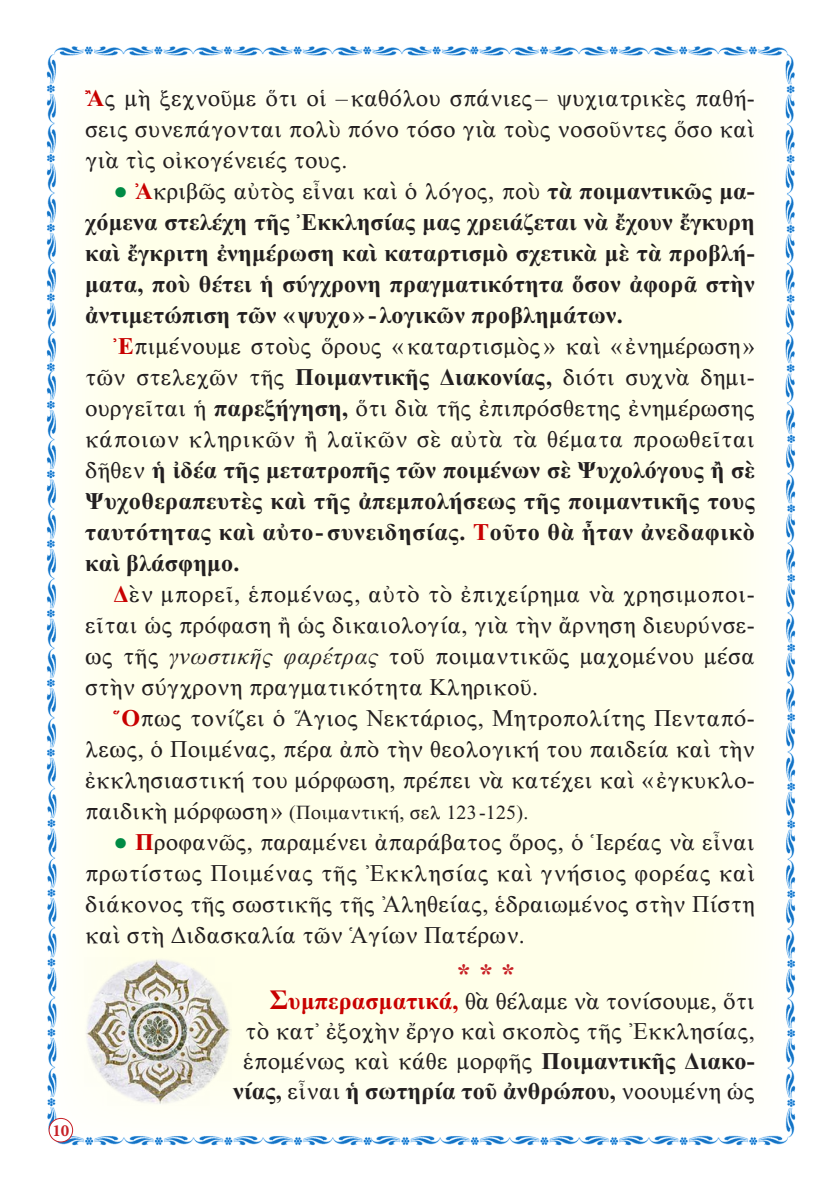
<style>
.page{position:relative;width:840px;height:1191px;background:#fff}
.page>*{position:absolute;margin:0;border:0;box-sizing:border-box;transform-origin:0 0}
.Asteriskoi{font:28px "CTOS New Times Bold Test 1";color:#c72026}
.t1{font:24px/31px "CTOS New Times Roman Test 1";letter-spacing:.01em;color:#231f20;text-align:justify}
.t2{font:24px/31px "CTOS New Times Bold Test 1";letter-spacing:.01em;color:#231f20;text-align:justify}
.t3{font:20px "CTOS New Times Roman Test 1";letter-spacing:.01em;color:#231f20}
.t4{font:700 17px "Minion Pro";color:#c72026}
.s1{font-family:"CTOS New Times Bold Test 1";color:#c80000}
.s2{font-family:"CTOS New Times Roman Test 1";color:#008b44}
.s3{color:#c80000}
.s4{font-family:"CTOS New Times Roman Test 1"}
.s5{font-family:"CTOS New Times Italic Test 1"}
.s6{font-size:24px}
.s7{color:#008b44}
.s8{font-family:"CTOS New Times Bold Test 1";font-size:28px;color:#c80000}
.s9{font-family:"CTOS New Times Bold Test 1"}
</style>
<div class="page">
<img style="left:46px;top:46px;width:750px;height:1100px">
<div style="left:49px;top:1118px;width:24px;height:24px;background:#fff;border-radius:50%"></div>
<div style="left:49px;top:1118px;width:24px;height:24px;border:1px solid #c72026;border-radius:50%"></div>
<img style="left:84px;top:957px;width:147px;height:149px">
<p class="t4" style="left:52px;top:1118px;width:18px">10</p>
<p class="t1" style="left:85px;top:82px;width:670px"><span class="s1">Ἂ</span>ς μὴ ξεχνοῦμε ὅτι οἱ –καθόλου σπάνιες– ψυχιατρικὲς παθή&shy;σεις συνεπάγονται πολὺ πόνο τόσο γιὰ τοὺς νοσοῦντες ὅσο καὶ γιὰ τὶς οἰκογένειές τους.</p>
<p class="t2" style="left:85px;top:175px;width:671px;text-indent:28px"><span class="s2">●</span> <span class="s3">Ἀ</span><span class="s4">κριβῶς αὐτὸς εἶναι καὶ ὁ λόγος, ποὺ</span> τὰ ποιμαντικῶς μα&shy;χόμενα στελέχη τῆς Ἐκκλησίας μας χρειάζεται νὰ ἔχουν ἔγκυρη καὶ ἔγκριτη ἐνημέρωση καὶ καταρτισμὸ σχετικὰ μὲ τὰ προβλή&shy;ματα, ποὺ θέτει ἡ σύγχρονη πραγματικότητα ὅσον ἀφορᾶ στὴν ἀντιμετώπιση τῶν «ψυχο» -λογικῶν προβλημάτων.</p>
<p class="t2" style="left:85px;top:330px;width:670px;text-indent:28px"><span class="s3">Ἐ</span><span class="s4">πιμένουμε στοὺς ὅρους « καταρτισμὸς» καὶ « ἐνημέρωση» τῶν στελεχῶν τῆς</span> Ποιμαντικῆς Διακονίας, <span class="s4">διότι συχνὰ δημι&shy;ουργεῖται ἡ</span> παρεξήγηση, <span class="s4">ὅτι διὰ τῆς ἐπιπρόσθετης ἐνημέρωσης κάποιων κληρικῶν ἢ λαϊκῶν σὲ αὐτὰ τὰ θέματα προωθεῖται δῆθεν</span> ἡ ἰδέα τῆς μετατροπῆς τῶν ποιμένων σὲ Ψυχολόγους ἢ σὲ Ψυχοθεραπευτὲς καὶ τῆς ἀπεμπολήσεως τῆς ποιμαντικῆς τους ταυτότητας καὶ αὐτο-συνειδησίας. <span class="s3">Τ</span>οῦτο θὰ ἦταν ἀνεδαφικὸ καὶ βλάσφημο.</p>
<p class="t1" style="left:85px;top:578px;width:670px;text-indent:28px"><span class="s1">Δ</span>ὲν μπορεῖ, ἑπομένως, αὐτὸ τὸ ἐπιχείρημα νὰ χρησιμοποι&shy;εῖται ὡς πρόφαση ἢ ὡς δικαιολογία, γιὰ τὴν ἄρνηση διευρύνσε&shy;ως τῆς <span class="s5">γνωστικῆς φαρέτρας</span> τοῦ ποιμαντικῶς μαχομένου μέσα στὴν σύγχρονη πραγματικότητα Κληρικοῦ.</p>
<p class="t1" style="left:85px;top:702px;width:671px;text-indent:28px"><span class="s1">Ὅ</span>πως τονίζει ὁ Ἅγιος Νεκτάριος, Μητροπολίτης Πενταπό&shy;λεως, ὁ Ποιμένας, πέρα ἀπὸ τὴν θεολογική του παιδεία καὶ τὴν ἐκκλησιαστική του μόρφωση, πρέπει νὰ κατέχει καὶ «ἐγκυκλο-</p>
<p class="t3" style="left:85px;top:801px;width:444px"><span class="s6">παιδικὴ μόρφωση»</span> (Ποιμαντική, σελ 123-125).</p>
<p class="t1" style="left:85px;top:826px;width:671px;text-indent:28px"><span class="s7">●</span> <span class="s1">Π</span>ροφανῶς, παραμένει ἀπαράβατος ὅρος, ὁ Ἱερέας νὰ εἶναι πρωτίστως Ποιμένας τῆς Ἐκκλησίας καὶ γνήσιος φορέας καὶ διάκονος τῆς σωστικῆς τῆς Ἀληθείας, ἑδραιωμένος στὴν Πίστη καὶ στὴ Διδασκαλία τῶν Ἁγίων Πατέρων.</p>
<p class="Asteriskoi" style="left:456px;top:958px;width:60px">* * *</p>
<p class="t1" style="left:233px;top:985px;width:523px;line-height:30px;text-align:right"><span class="s8">Σ</span><span class="s1">υμπερασματικά,</span> θὰ θέλαμε νὰ τονίσουμε, ὅτι<br>τὸ κατ᾿ ἐξοχὴν ἔργο καὶ σκοπὸς τῆς Ἐκκλησίας, ἑπομένως καὶ κάθε μορφῆς <span class="s9">Ποιμαντικῆς Διακο&shy;νίας,</span> εἶναι <span class="s9">ἡ σωτηρία τοῦ ἀνθρώπου,</span> νοουμένη ὡς</p>
</div>
